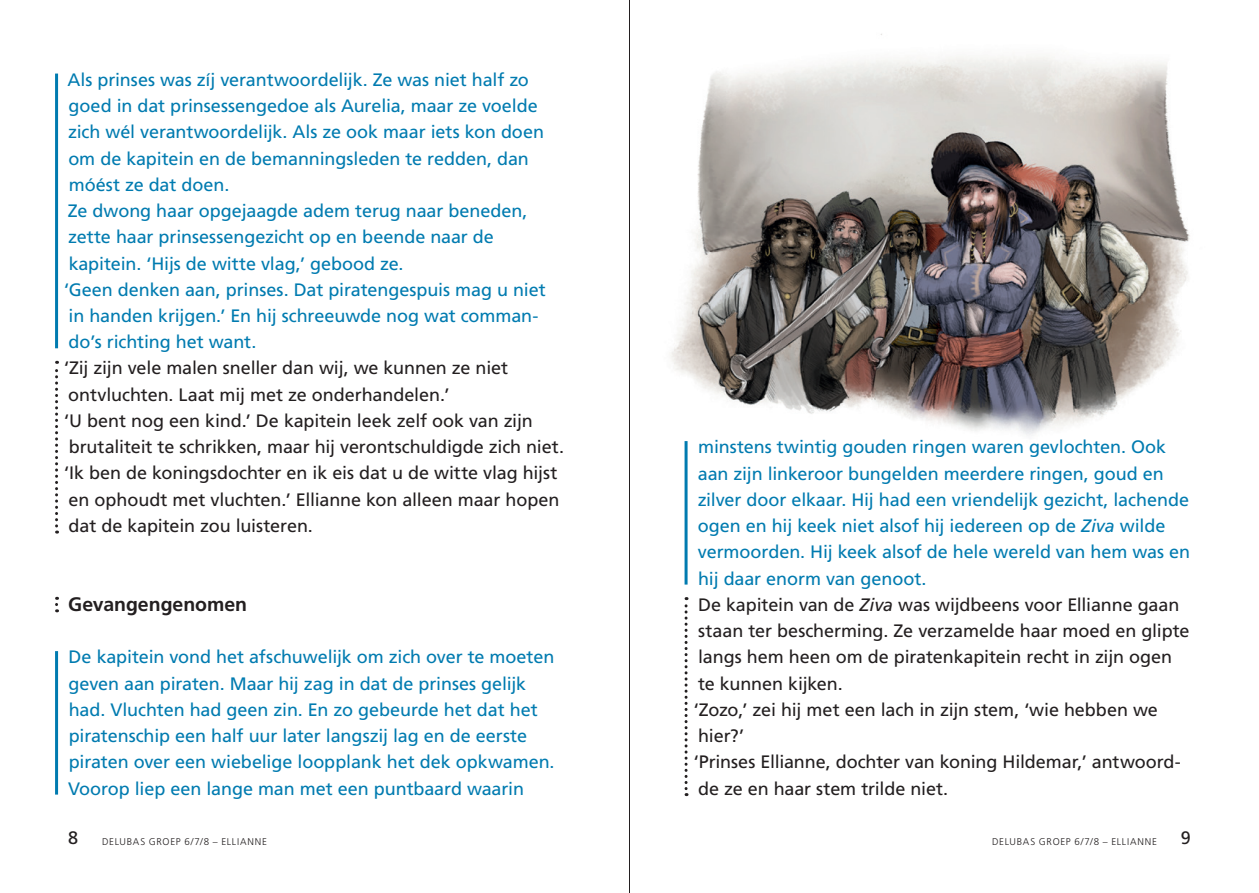
<style>
.page{position:relative;width:1259px;height:893px;background:#fff}
.page>*{position:absolute;margin:0;border:0;box-sizing:border-box;transform-origin:0 0}
.t1{font:700 19.5px "Frutiger LT Pro";color:#231f20}
.t2{font:18px/26.2px "Frutiger LT Pro";letter-spacing:-.005em;color:#231f20}
.t3{font:18px/26.2px "Frutiger LT Pro";letter-spacing:-.005em;color:#007bb0}
.t4{font:300 9.75px "Frutiger LT Pro";letter-spacing:.075em;color:#231f20}
.s1{color:#007bb0}
.s2{font-style:italic;color:#007bb0}
.s3{font-style:italic}
</style>
<div class="page">
<img style="left:670px;top:34px;width:520px;height:453px">
<hr style="left:55px;top:74px;width:3px;height:274px;background:#007bb0">
<svg style="left:55px;top:361px;width:3px;height:173px"></svg>
<svg style="left:55px;top:597px;width:3px;height:15px"></svg>
<hr style="left:55px;top:651px;width:3px;height:144px;background:#007bb0">
<hr style="left:684px;top:441px;width:3px;height:144px;background:#007bb0">
<svg style="left:684px;top:597px;width:3px;height:199px"></svg>
<hr style="left:629px;top:0;width:1px;height:893px;background:#231f20">
<p class="t3" style="left:64px;top:66px;width:483px">Als prinses was zíj verantwoordelijk. Ze was niet half zo goed in dat prinsessengedoe als Aurelia, maar ze voelde zich wél verantwoordelijk. Als ze ook maar iets kon doen om de kapitein en de bemanningsleden te redden, dan móést ze dat doen.<br>Ze dwong haar opgejaagde adem terug naar beneden, zette haar prinsessengezicht op en beende naar de kapitein. ‘Hijs de witte vlag,’ gebood ze.<br>‘Geen denken aan, prinses. Dat piratengespuis mag u niet in handen krijgen.’ En hij schreeuwde nog wat comman&shy;do’s richting het want.</p>
<p class="t2" style="left:64px;top:355px;width:501px">‘Zij zijn vele malen sneller dan wij, we kunnen ze niet ontvluchten. Laat mij met ze onderhandelen.’<br>‘U bent nog een kind.’ De kapitein leek zelf ook van zijn brutaliteit te schrikken, maar hij verontschuldigde zich niet. ‘Ik ben de koningsdochter en ik eis dat u de witte vlag hijst en ophoudt met vluchten.’ Ellianne kon alleen maar hopen dat de kapitein zou luisteren.</p>
<p class="t1" style="left:68px;top:592px;width:180px">Gevangengenomen</p>
<p class="t3" style="left:68px;top:644px;width:488px">De kapitein vond het afschuwelijk om zich over te moeten geven aan piraten. Maar hij zag in dat de prinses gelijk had. Vluchten had geen zin. En zo gebeurde het dat het piratenschip een half uur later langszij lag en de eerste piraten over een wiebelige loopplank het dek opkwamen.<br>Voorop liep een lange man met een puntbaard waarin</p>
<p class="t2" style="left:693px;top:434px;width:498px"><span class="s1">minstens twintig gouden ringen waren gevlochten. Ook aan zijn linkeroor bungelden meerdere ringen, goud en zilver door elkaar. Hij had een vriendelijk gezicht, lachende ogen en hij keek niet alsof hij iedereen op de</span> <span class="s2">Ziva</span> <span class="s1">wilde vermoorden. Hij keek alsof de hele wereld van hem was en hij daar enorm van genoot.<br></span>De kapitein van de <span class="s3">Ziva</span> was wijdbeens voor Ellianne gaan staan ter bescherming. Ze verzamelde haar moed en glipte langs hem heen om de piratenkapitein recht in zijn ogen<br>te kunnen kijken.<br>‘Zozo,’ zei hij met een lach in zijn stem, ‘wie hebben we hier?’<br>‘Prinses Ellianne, dochter van koning Hildemar,’ antwoord&shy;de ze en haar stem trilde niet.</p>
<p class="t2" style="left:68px;top:825px;width:12px">8</p>
<p class="t4" style="left:102px;top:835px;width:166px">DELUBAS GROEP 6/7/8 – ELLIANNE</p>
<p class="t4" style="left:992px;top:835px;width:166px">DELUBAS GROEP 6/7/8 – ELLIANNE</p>
<p class="t2" style="left:1181px;top:825px;width:12px">9</p>
</div>
